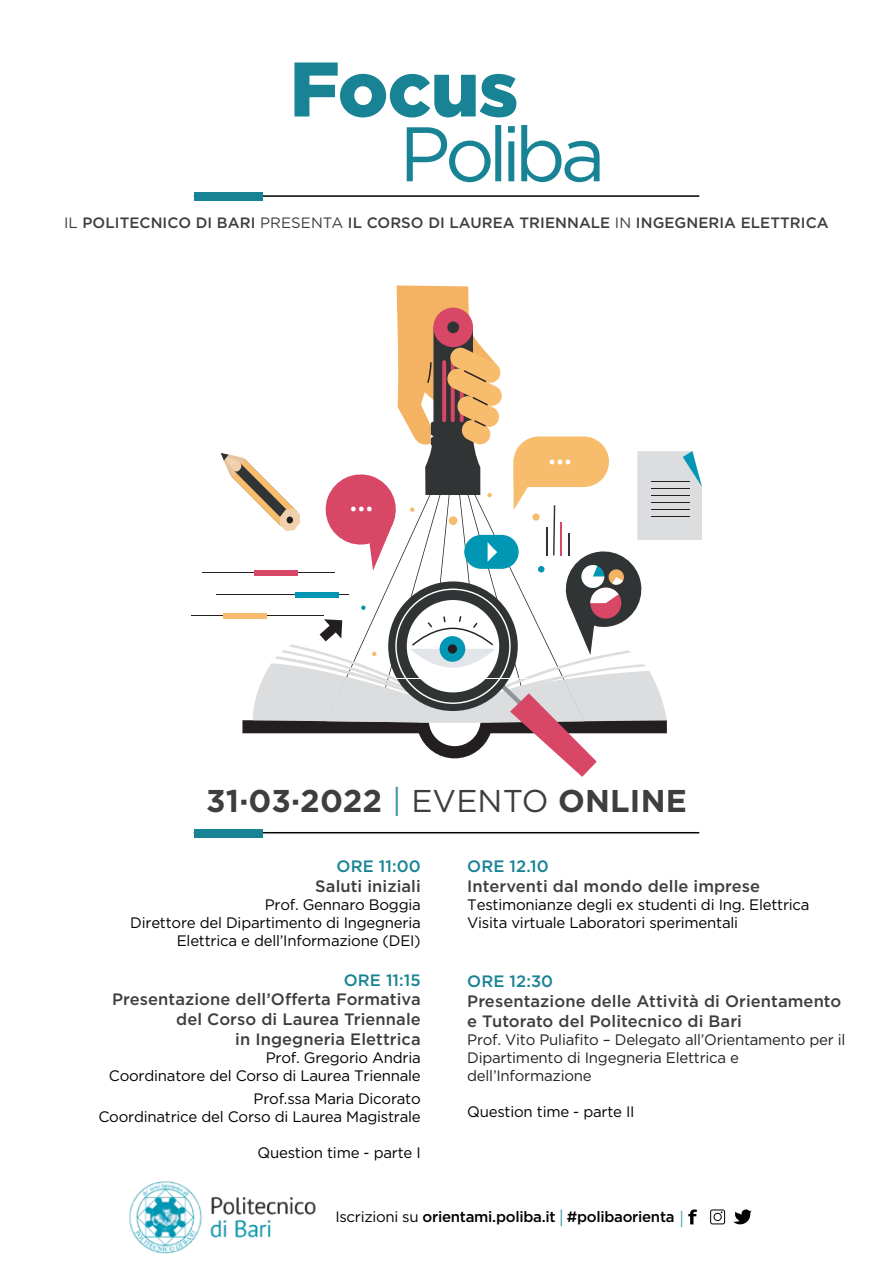
<style>
.page{position:relative;width:893px;height:1263px;background:#fff}
.page>*{position:absolute;margin:0;border:0;box-sizing:border-box;transform-origin:0 0}
.t1{font:38.7px "Myriad Pro";color:#fff}
.t2{font:700 31.5px "Gotham";letter-spacing:.005em;color:#3e3e3f}
.t3{font:500 16.5px/19.8px "Gotham";letter-spacing:.005em;color:#3e3e3f;text-align:right}
.t4{font:500 16.5px "Gotham";letter-spacing:.005em;color:#188394}
.t5{font:15.15px/18px "Gotham";letter-spacing:-.015em;color:#000001;text-align:right}
.t6{font:15.15px/18px "Gotham";letter-spacing:-.015em;color:#231f20}
.t7{font:500 15px "Gotham";letter-spacing:.005em;color:#3e3e3f}
.t8{font:500 15px "Gotham";letter-spacing:-.02em;color:#000001}
.s1{font-weight:400}
.s2{font-weight:400;color:rgb(24 131 148/.86)}
.s3{font-family:"Myriad Pro";font-weight:400;font-size:16.5px;color:rgb(24 131 148/.86)}
</style>
<div class="page">
<hr style="left:194px;top:832px;width:505px;height:1px;background:#000001">
<div style="left:194px;top:829px;width:68px;height:8px;background:#188394"></div>
<hr style="left:202px;top:572px;width:132px;height:1px;background:#231f20">
<hr style="left:191px;top:615px;width:132px;height:1px;background:#231f20">
<hr style="left:217px;top:594px;width:132px;height:1px;background:#231f20">
<img style="left:129px;top:1181px;width:187px;height:73px">
<svg style="left:733px;top:1209px;width:19px;height:16px"></svg>
<svg style="left:688px;top:1209px;width:9px;height:15px"></svg>
<svg style="left:710px;top:1209px;width:15px;height:15px"></svg>
<svg style="left:407px;top:125px;width:193px;height:57px"></svg>
<svg style="left:294px;top:62px;width:222px;height:55px"></svg>
<hr style="left:194px;top:195px;width:505px;height:2px;background:#000001">
<div style="left:194px;top:192px;width:68px;height:9px;background:#188394"></div>
<svg style="left:221px;top:285px;width:481px;height:492px"></svg>
<p class="t7" style="left:64px;top:214px;width:766px"><span class="s1">IL</span> POLITECNICO DI BARI <span class="s1">PRESENTA</span> IL CORSO DI LAUREA TRIENNALE <span class="s1">IN</span> INGEGNERIA ELETTRICA</p>
<h1 class="t1" style="left:548px;top:427px;width:25px">...</h1>
<h2 class="t2" style="left:206px;top:780px;width:482px">31·03·2022 <span class="s2">|</span> <span class="s1">EVENTO</span> ONLINE</h2>
<p class="t4" style="left:337px;top:857px;width:86px">ORE 11:00</p>
<p class="t3" style="left:315px;top:876px;width:107px">Saluti iniziali</p>
<p class="t5" style="left:130px;top:895px;width:292px">Prof. Gennaro Boggia<br>Direttore del Dipartimento di Ingegneria<br>Elettrica e dell’Informazione (DEI)</p>
<p class="t4" style="left:344px;top:970px;width:79px">ORE 11:15</p>
<p class="t3" style="left:112px;top:989px;width:310px">Presentazione dell’Offerta Formativa del Corso di Laurea Triennale<br>in Ingegneria Elettrica</p>
<p class="t5" style="left:109px;top:1048px;width:313px">Prof. Gregorio Andria<br>Coordinatore del Corso di Laurea Triennale</p>
<p class="t5" style="left:98px;top:1090px;width:324px">Prof.ssa Maria Dicorato<br>Coordinatrice del Corso di Laurea Magistrale</p>
<p class="t5" style="left:257px;top:1144px;width:165px">Question time - parte I</p>
<p class="t4" style="left:467px;top:857px;width:83px">ORE 12.10</p>
<p class="t3" style="left:467px;top:876px;width:294px">Interventi dal mondo delle imprese</p>
<p class="t5" style="left:467px;top:895px;width:344px;text-align:left">Testimonianze degli ex studenti di Ing. Elettrica<br>Visita virtuale Laboratori sperimentali</p>
<p class="t4" style="left:467px;top:972px;width:88px">ORE 12:30</p>
<p class="t3" style="left:467px;top:991px;width:376px;text-align:left">Presentazione delle Attività di Orientamento e Tutorato del Politecnico di Bari</p>
<p class="t6" style="left:467px;top:1030px;width:380px">Prof. Vito Puliafito – Delegato all’Orientamento per il<br>Dipartimento di Ingegneria Elettrica e dell’Informazione</p>
<p class="t5" style="left:467px;top:1102px;width:169px">Question time - parte II</p>
<p class="t8" style="left:335px;top:1208px;width:350px"><span class="s1">Iscrizioni su</span> orientami.poliba.it <span class="s3">|</span> #polibaorienta <span class="s3">|</span></p>
</div>
